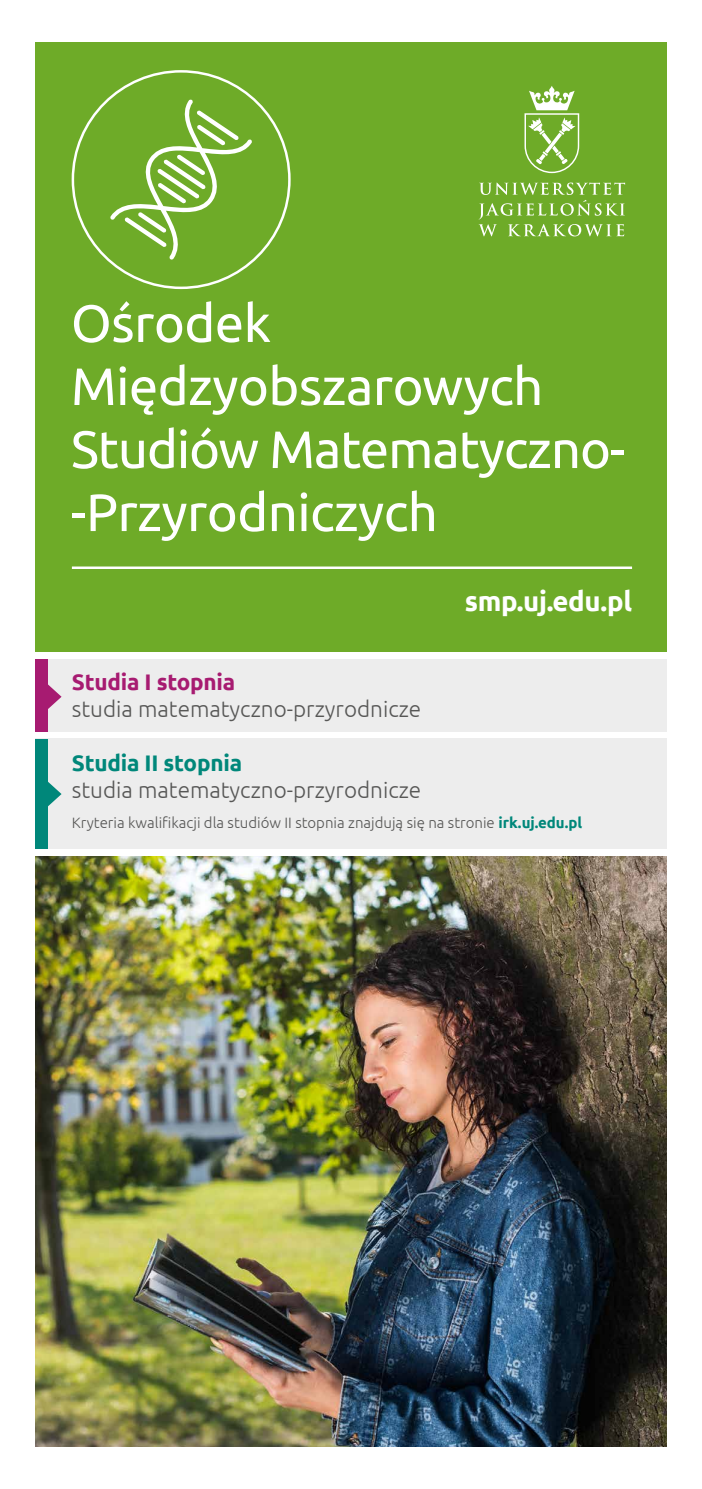
<style>
.page{position:relative;width:702px;height:1489px;background:#fff}
.page>*{position:absolute;margin:0;border:0;box-sizing:border-box;transform-origin:0 0}
.t1{font:52.5px/63px "Ubuntu";letter-spacing:-.01em;color:#fff}
.t2{font:700 27.5px "Ubuntu";letter-spacing:-.01em;color:#fff}
.t3{font:300 22.5px "Ubuntu";color:#575756}
.t4{font:700 22.5px "Ubuntu";letter-spacing:-.01em;color:#00877a}
.t5{font:700 22.5px "Ubuntu";letter-spacing:-.01em;color:#a71b71}
.t6{font:300 15px "Ubuntu";color:#575756}
.s1{font-weight:700;color:#00877a}
</style>
<div class="page">
<div style="left:35px;top:43px;width:631px;height:609px;background:#6eab28"></div>
<div style="left:35px;top:659px;width:631px;height:73px;background:#ededed"></div>
<div style="left:35px;top:738px;width:631px;height:110px;background:#ededed"></div>
<img style="left:35px;top:856px;width:631px;height:590px">
<hr style="left:72px;top:566px;width:560px;height:3px;background:#fff">
<svg style="left:478px;top:182px;width:147px;height:54px"></svg>
<svg style="left:524px;top:86px;width:55px;height:87px"></svg>
<div style="left:35px;top:659px;width:13px;height:73px;background:#a71b71"></div>
<svg style="left:48px;top:684px;width:14px;height:25px"></svg>
<svg style="left:110px;top:99px;width:142px;height:161px"></svg>
<div style="left:35px;top:739px;width:13px;height:109px;background:#00877a"></div>
<svg style="left:48px;top:782px;width:14px;height:25px"></svg>
<h1 class="t1" style="left:71px;top:290px;width:556px">Ośrodek<br>Międzyobszarowych<br>Studiów Matematyczno--Przyrodniczych</h1>
<h2 class="t2" style="left:464px;top:584px;width:169px">smp.uj.edu.pl</h2>
<h3 class="t5" style="left:72px;top:668px;width:165px">Studia I stopnia</h3>
<h3 class="t3" style="left:72px;top:695px;width:351px">studia matematyczno-przyrodnicze</h3>
<h3 class="t4" style="left:72px;top:749px;width:172px">Studia II stopnia</h3>
<h3 class="t3" style="left:72px;top:776px;width:351px">studia matematyczno-przyrodnicze</h3>
<p class="t6" style="left:72px;top:813px;width:512px">Kryteria kwalifikacji dla studiów II stopnia znajdują się na stronie <span class="s1">irk.uj.edu.pl</span></p>
</div>
